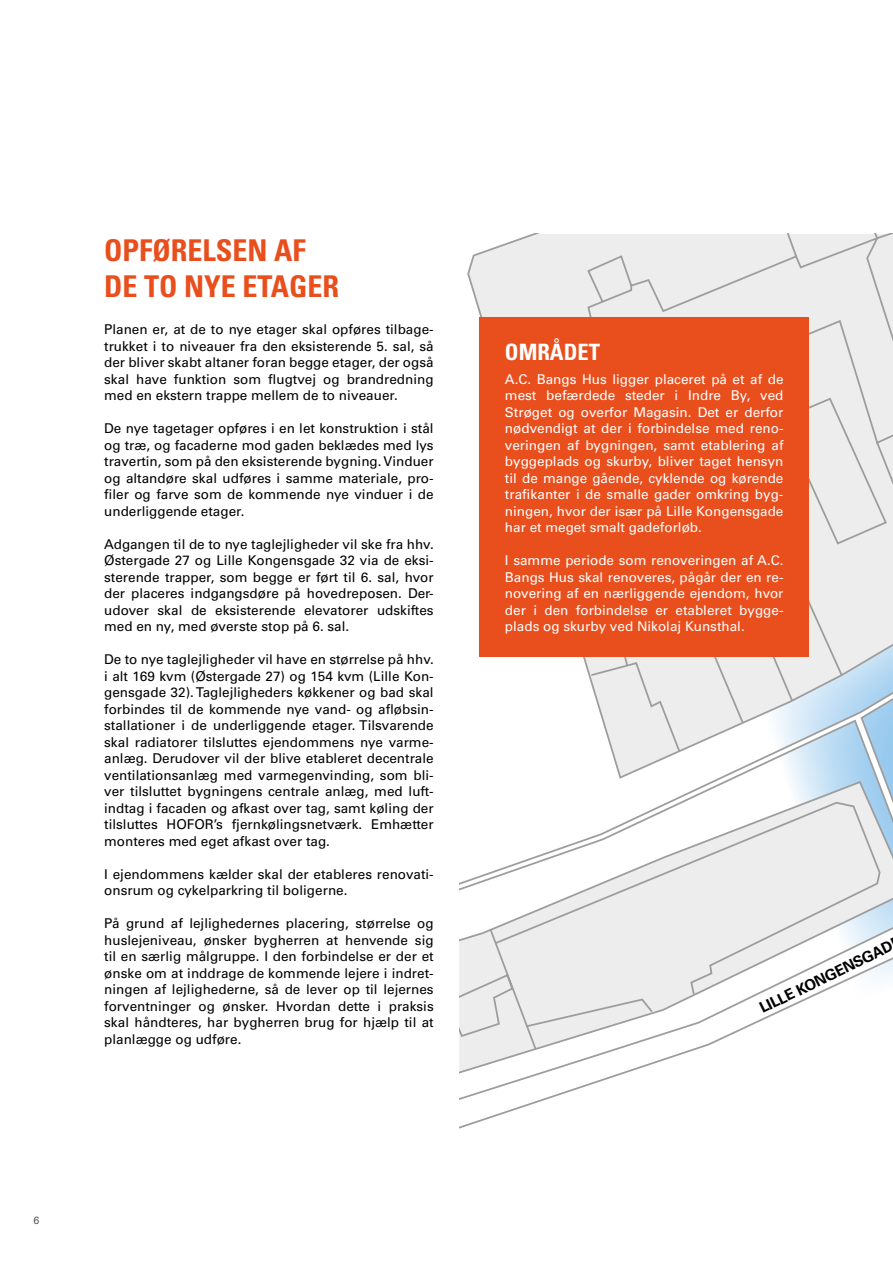
<style>
.page{position:relative;width:893px;height:1263px;background:#fff}
.page>*{position:absolute;margin:0;border:0;box-sizing:border-box;transform-origin:0 0}
.t1{font:700 condensed 30px/36px "Univers LT Std";color:#e94e1d}
.t2{font:700 condensed 22.5px "Univers LT Std";color:#fff}
.t3{font:700 15px "Univers LT Std";color:#000}
.t4{font:13.5px/16.5px "Univers LT Std";color:#000;text-align:justify}
.t5{font:13.5px/16.5px "Univers LT Std";color:#fff;text-align:justify}
.t6{font:10.5px "Univers LT Std";color:#575756}
</style>
<div class="page">
<svg style="left:459px;top:234px;width:434px;height:895px"></svg>
<svg style="left:459px;top:801px;width:422px;height:250px"></svg>
<div style="left:479px;top:318px;width:330px;height:339px;background:#e94e1d"></div>
<h1 class="t1" style="left:104px;top:232px;width:236px">OPFØRELSEN AF<br>DE TO NYE ETAGER</h1>
<p class="t4" style="left:104px;top:321px;width:331px">Planen er, at de to nye etager skal opføres tilbage&shy;trukket i to niveauer fra den eksisterende 5. sal, så der bliver skabt altaner foran begge etager, der også skal have funktion som flugtvej og brandredning med en ekstern trappe mellem de to niveauer.</p>
<p class="t4" style="left:104px;top:420px;width:331px">De nye tagetager opføres i en let konstruktion i stål og træ, og facaderne mod gaden beklædes med lys travertin, som på den eksisterende bygning. Vinduer og altandøre skal udføres i samme materiale, pro&shy;filer og farve som de kommende nye vinduer i de underliggende etager.</p>
<p class="t4" style="left:104px;top:536px;width:331px">Adgangen til de to nye taglejligheder vil ske fra hhv.<br>Østergade 27 og Lille Kongensgade 32 via de eksi&shy;sterende trapper, som begge er ført til 6. sal, hvor der placeres indgangsdøre på hovedreposen. Der&shy;udover skal de eksisterende elevatorer udskiftes med en ny, med øverste stop på 6. sal.</p>
<p class="t4" style="left:104px;top:651px;width:331px">De to nye taglejligheder vil have en størrelse på hhv. i alt 169 kvm (Østergade 27) og 154 kvm (Lille Kon&shy;gensgade 32). Taglejligheders køkkener og bad skal forbindes til de kommende nye vand- og afløbsin&shy;stallationer i de underliggende etager. Tilsvarende skal radiatorer tilsluttes ejendommens nye varme&shy;anlæg. Derudover vil der blive etableret decentrale ventilationsanlæg med varmegenvinding, som bli&shy;ver tilsluttet bygningens centrale anlæg, med luft&shy;indtag i facaden og afkast over tag, samt køling der tilsluttes HOFOR’s fjernkølingsnetværk. Emhætter monteres med eget afkast over tag.</p>
<p class="t4" style="left:104px;top:866px;width:331px">I ejendommens kælder skal der etableres renovati&shy;onsrum og cykelparkring til boligerne.</p>
<p class="t4" style="left:104px;top:915px;width:331px">På grund af lejlighedernes placering, størrelse og huslejeniveau, ønsker bygherren at henvende sig til en særlig målgruppe. I den forbindelse er der et ønske om at inddrage de kommende lejere i indret&shy;ningen af lejlighederne, så de lever op til lejernes forventninger og ønsker. Hvordan dette i praksis skal håndteres, har bygherren brug for hjælp til at planlægge og udføre.</p>
<p class="t6" style="left:34px;top:1214px;width:7px">6</p>
<h2 class="t2" style="left:505px;top:338px;width:96px">OMRÅDET</h2>
<p class="t5" style="left:505px;top:371px;width:280px">A.C. Bangs Hus ligger placeret på et af de mest befærdede steder i Indre By, ved Strøget og overfor Magasin. Det er derfor nødvendigt at der i forbindelse med reno&shy;veringen af bygningen, samt etablering af byggeplads og skurby, bliver taget hensyn til de mange gående, cyklende og kørende trafikanter i de smalle gader omkring byg&shy;ningen, hvor der især på Lille Kongensgade har et meget smalt gadeforløb.</p>
<p class="t5" style="left:505px;top:552px;width:280px">I samme periode som renoveringen af A.C.<br>Bangs Hus skal renoveres, pågår der en re&shy;novering af en nærliggende ejendom, hvor der i den forbindelse er etableret bygge&shy;plads og skurby ved Nikolaj Kunsthal.</p>
<p class="t3" style="left:757px;top:1001px;width:148px;rotate:-26deg">LILLE KONGENSGAD</p>
</div>
